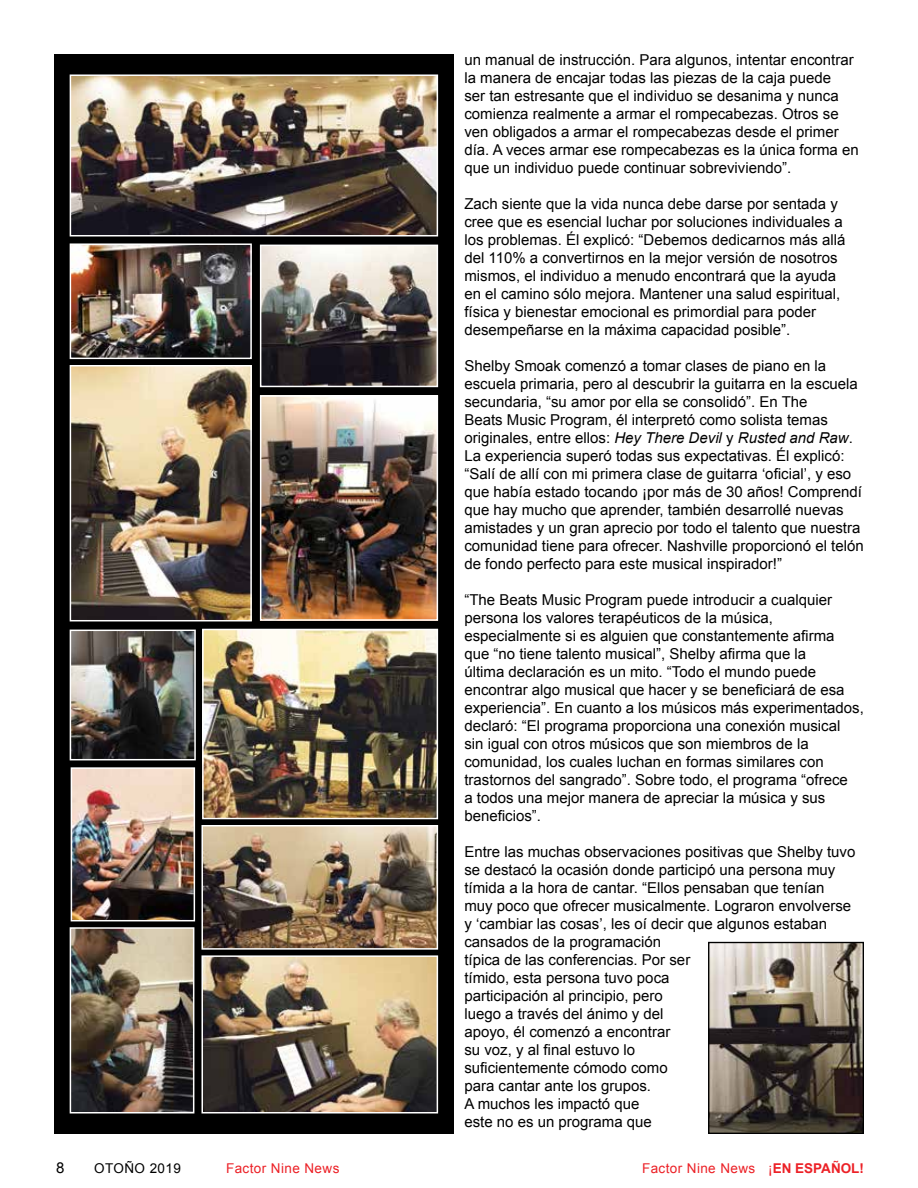
<style>
.page{position:relative;width:918px;height:1188px;background:#fff}
.page>*{position:absolute;margin:0;border:0;box-sizing:border-box;transform-origin:0 0}
.t1{font:15px/18px "Arial";color:#000}
.t2{font:13.5px "Arial";letter-spacing:.03em;color:#ec2127}
.t3{font:13.5px "Arial";letter-spacing:.03em;color:#000}
.s1{font-style:italic}
.s2{font-weight:700}
</style>
<div class="page">
<div style="left:54px;top:54px;width:400px;height:1080px;background:#000"></div>
<img style="left:263px;top:398px;width:172px;height:220px">
<div style="left:260px;top:395px;width:178px;height:226px;border:2px solid #fff"></div>
<img style="left:74px;top:770px;width:118px;height:148px">
<div style="left:71px;top:767px;width:124px;height:154px;border:2px solid #fff"></div>
<img style="left:73px;top:246px;width:176px;height:110px">
<div style="left:70px;top:243px;width:182px;height:116px;border:2px solid #fff"></div>
<img style="left:73px;top:77px;width:362px;height:156px">
<div style="left:70px;top:74px;width:368px;height:162px;border:2px solid #fff"></div>
<img style="left:205px;top:828px;width:230px;height:119px">
<div style="left:202px;top:825px;width:236px;height:125px;border:2px solid #fff"></div>
<img style="left:73px;top:368px;width:176px;height:250px">
<div style="left:70px;top:365px;width:182px;height:256px;border:2px solid #fff"></div>
<img style="left:205px;top:632px;width:230px;height:184px">
<div style="left:202px;top:629px;width:236px;height:190px;border:2px solid #fff"></div>
<img style="left:73px;top:633px;width:120px;height:124px">
<div style="left:70px;top:630px;width:126px;height:130px;border:2px solid #fff"></div>
<img style="left:205px;top:958px;width:230px;height:153px">
<div style="left:202px;top:955px;width:236px;height:159px;border:2px solid #fff"></div>
<img style="left:263px;top:248px;width:172px;height:136px">
<div style="left:260px;top:245px;width:178px;height:142px;border:2px solid #fff"></div>
<img style="left:73px;top:930px;width:118px;height:181px">
<div style="left:70px;top:927px;width:124px;height:187px;border:2px solid #fff"></div>
<img style="left:710px;top:944px;width:152px;height:188px">
<div style="left:708px;top:942px;width:156px;height:192px;border:1px solid #000"></div>
<p class="t1" style="left:56px;top:1159px;width:10px">8</p>
<p class="t3" style="left:94px;top:1159px;width:88px">OTOÑO 2019</p>
<p class="t2" style="left:226px;top:1159px;width:115px">Factor Nine News</p>
<p class="t1" style="left:464px;top:51px;width:396px">un manual de instrucción. Para algunos, intentar encontrar la manera de encajar todas las piezas de la caja puede<br>ser tan estresante que el individuo se desanima y nunca comienza realmente a armar el rompecabezas. Otros se ven obligados a armar el rompecabezas desde el primer día. A veces armar ese rompecabezas es la única forma en que un individuo puede continuar sobreviviendo”.</p>
<p class="t1" style="left:464px;top:195px;width:382px">Zach siente que la vida nunca debe darse por sentada y cree que es esencial luchar por soluciones individuales a los problemas. Él explicó: “Debemos dedicarnos más allá del 110% a convertirnos en la mejor versión de nosotros mismos, el individuo a menudo encontrará que la ayuda en el camino sólo mejora. Mantener una salud espiritual, física y bienestar emocional es primordial para poder desempeñarse en la máxima capacidad posible”.</p>
<p class="t1" style="left:464px;top:357px;width:401px">Shelby Smoak comenzó a tomar clases de piano en la escuela primaria, pero al descubrir la guitarra en la escuela secundaria, “su amor por ella se consolidó”. En The<br>Beats Music Program, él interpretó como solista temas originales, entre ellos: <span class="s1">Hey There Devil</span> y <span class="s1">Rusted and Raw</span>.<br>La experiencia superó todas sus expectativas. Él explicó: “Salí de allí con mi primera clase de guitarra ‘oficial’, y eso que había estado tocando ¡por más de 30 años! Comprendí que hay mucho que aprender, también desarrollé nuevas amistades y un gran aprecio por todo el talento que nuestra comunidad tiene para ofrecer. Nashville proporcionó el telón de fondo perfecto para este musical inspirador!”</p>
<p class="t1" style="left:464px;top:591px;width:401px">“The Beats Music Program puede introducir a cualquier persona los valores terapéuticos de la música, especialmente si es alguien que constantemente afirma<br>que “no tiene talento musical”, Shelby afirma que la<br>última declaración es un mito. “Todo el mundo puede encontrar algo musical que hacer y se beneficiará de esa experiencia”. En cuanto a los músicos más experimentados, declaró: “El programa proporciona una conexión musical<br>sin igual con otros músicos que son miembros de la comunidad, los cuales luchan en formas similares con trastornos del sangrado”. Sobre todo, el programa “ofrece<br>a todos una mejor manera de apreciar la música y sus beneficios”.</p>
<p class="t1" style="left:464px;top:843px;width:393px">Entre las muchas observaciones positivas que Shelby tuvo se destacó la ocasión donde participó una persona muy tímida a la hora de cantar. “Ellos pensaban que tenían muy poco que ofrecer musicalmente. Lograron envolverse y ‘cambiar las cosas’, les oí decir que algunos estaban cansados de la programación<br>típica de las conferencias. Por ser<br>tímido, esta persona tuvo poca<br>participación al principio, pero<br>luego a través del ánimo y del<br>apoyo, él comenzó a encontrar<br>su voz, y al final estuvo lo<br>suficientemente cómodo como<br>para cantar ante los grupos.<br>A muchos les impactó que<br>este no es un programa que</p>
<p class="t2" style="left:642px;top:1159px;width:223px">Factor Nine News ¡<span class="s2">EN ESPAÑOL!</span></p>
</div>
